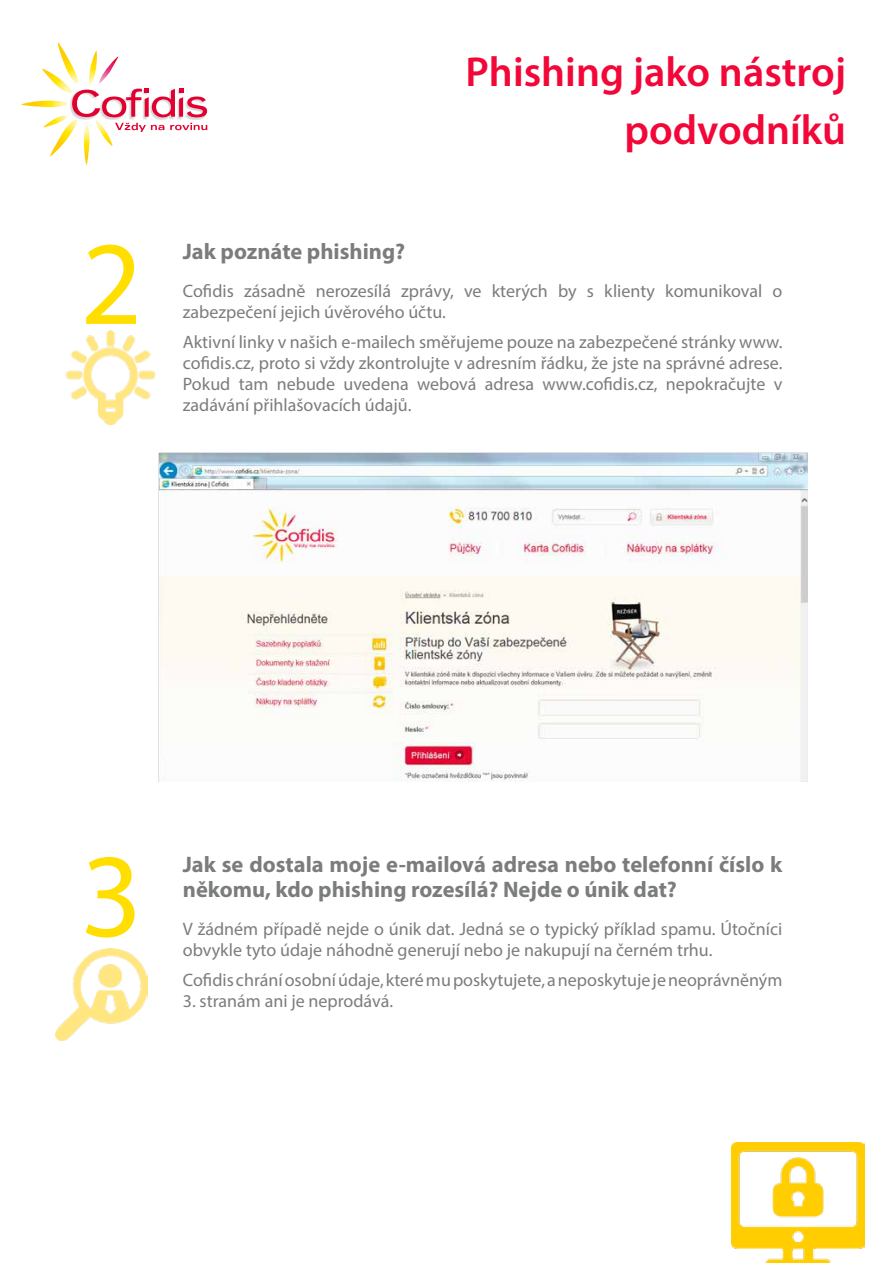
<style>
.page{position:relative;width:893px;height:1263px;background:#fff}
.page>*{position:absolute;margin:0;border:0;box-sizing:border-box;transform-origin:0 0}
.t1{font:120px "Myriad Pro";color:#ffde00}
.t2{font:600 42px/58.5px "Myriad Pro";color:#f30738;text-align:right}
.t3{font:700 22.5px/25.5px "Myriad Pro";color:#7b7c7e}
.t4{font:18px/21px "Myriad Pro";color:#7b7c7e}
</style>
<div class="page">
<img style="left:159px;top:452px;width:649px;height:330px">
<img style="left:731px;top:1142px;width:133px;height:121px">
<img style="left:66px;top:330px;width:90px;height:94px">
<img style="left:55px;top:948px;width:92px;height:92px">
<svg style="left:21px;top:43px;width:186px;height:122px"></svg>
<h1 class="t1" style="left:81px;top:210px;width:63px">2</h1>
<h2 class="t2" style="left:466px;top:41px;width:382px">Phishing jako nástroj podvodníků</h2>
<p class="t3" style="left:183px;top:238px;width:224px">Jak poznáte phishing?</p>
<p class="t4" style="left:183px;top:280px;width:601px">Cofidis zásadně nerozesílá zprávy, ve kterých by s klienty komunikoval o zabezpečení jejich úvěrového účtu.</p>
<p class="t4" style="left:183px;top:331px;width:601px;text-align:justify">Aktivní linky v našich e-mailech směřujeme pouze na zabezpečené stránky www. cofidis.cz, proto si vždy zkontrolujte v adresním řádku, že jste na správné adrese.<br>Pokud tam nebude uvedena webová adresa www.cofidis.cz, nepokračujte v zadávání přihlašovacích údajů.</p>
<h1 class="t1" style="left:81px;top:822px;width:63px">3</h1>
<p class="t3" style="left:183px;top:850px;width:601px">Jak se dostala moje e-mailová adresa nebo telefonní číslo k někomu, kdo phishing rozesílá? Nejde o únik dat?</p>
<p class="t4" style="left:183px;top:918px;width:601px">V žádném případě nejde o únik dat. Jedná se o typický příklad spamu. Útočníci obvykle tyto údaje náhodně generují nebo je nakupují na černém trhu.</p>
<p class="t4" style="left:183px;top:969px;width:601px">Cofidis chrání osobní údaje, které mu poskytujete, a neposkytuje je neoprávněným</p>
<p class="t4" style="left:183px;top:990px;width:212px">3. stranám ani je neprodává.</p>
</div>
